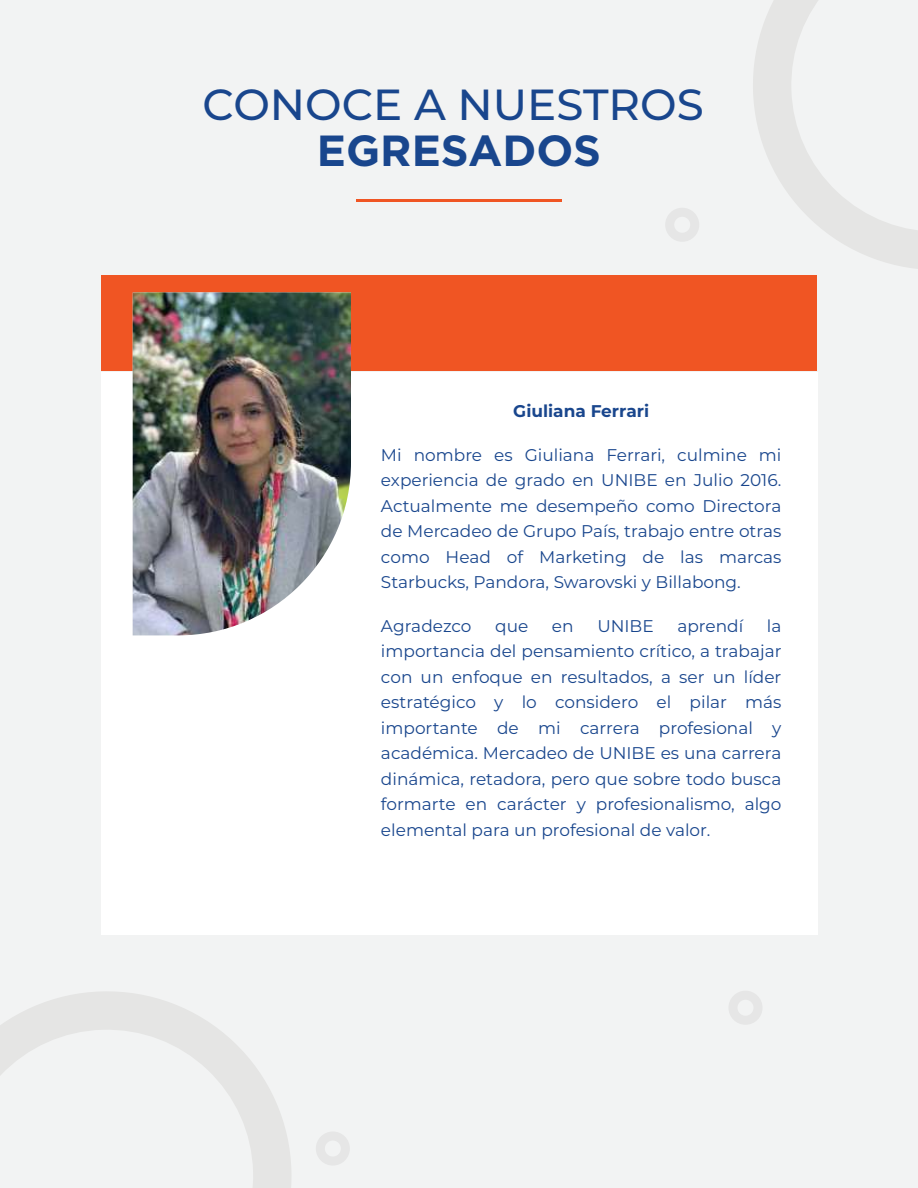
<style>
.page{position:relative;width:918px;height:1188px;background:#f2f3f3}
.page>*{position:absolute;margin:0;border:0;box-sizing:border-box;transform-origin:0 0}
.t1{font:500 43.5px "Montserrat";color:#19468d}
.t2{font:700 43.5px "Gotham";color:#19468d}
.t3{font:16.95px/25.5px "Montserrat";color:#19468d;text-align:justify}
.t4{font:700 16.95px "Montserrat";color:#19468d}
</style>
<div class="page">
<div style="left:101px;top:276px;width:716px;height:95px;background:#f05523"></div>
<div style="left:101px;top:372px;width:716px;height:562px;background:#fff"></div>
<img style="left:133px;top:292px;width:218px;height:343px">
<svg style="left:753px;top:0;width:165px;height:269px"></svg>
<svg style="left:0;top:992px;width:291px;height:196px"></svg>
<div style="left:665px;top:208px;width:34px;height:34px;border:9px solid #e6e6e6;border-radius:50%"></div>
<div style="left:316px;top:1132px;width:34px;height:34px;border:9px solid #e6e6e6;border-radius:50%"></div>
<div style="left:728px;top:991px;width:35px;height:34px;border:9px solid #e6e6e6;border-radius:50%"></div>
<hr style="left:356px;top:199px;width:206px;height:3px;background:#f05523">
<h1 class="t1" style="left:203px;top:74px;width:503px">CONOCE A NUESTROS</h1>
<h1 class="t2" style="left:317px;top:126px;width:286px">EGRESADOS</h1>
<p class="t4" style="left:513px;top:399px;width:137px">Giuliana Ferrari</p>
<p class="t3" style="left:381px;top:442px;width:402px">Mi nombre es Giuliana Ferrari, culmine mi experiencia de grado en UNIBE en Julio 2016.<br>Actualmente me desempeño como Directora de Mercadeo de Grupo País, trabajo entre otras como Head of Marketing de las marcas Starbucks, Pandora, Swarovski y Billabong.</p>
<p class="t3" style="left:381px;top:613px;width:92px">Agradezco</p>
<p class="t3" style="left:495px;top:613px;width:35px">que</p>
<p class="t3" style="left:552px;top:613px;width:23px">en</p>
<p class="t3" style="left:597px;top:613px;width:58px">UNIBE</p>
<p class="t3" style="left:677px;top:613px;width:67px">aprendí</p>
<p class="t3" style="left:381px;top:613px;width:402px;text-indent:386px">la importancia del pensamiento crítico, a trabajar con un enfoque en resultados, a ser un líder estratégico y lo considero el pilar más importante de mi carrera profesional y académica. Mercadeo de UNIBE es una carrera dinámica, retadora, pero que sobre todo busca formarte en carácter y profesionalismo, algo elemental para un profesional de valor.</p>
</div>
